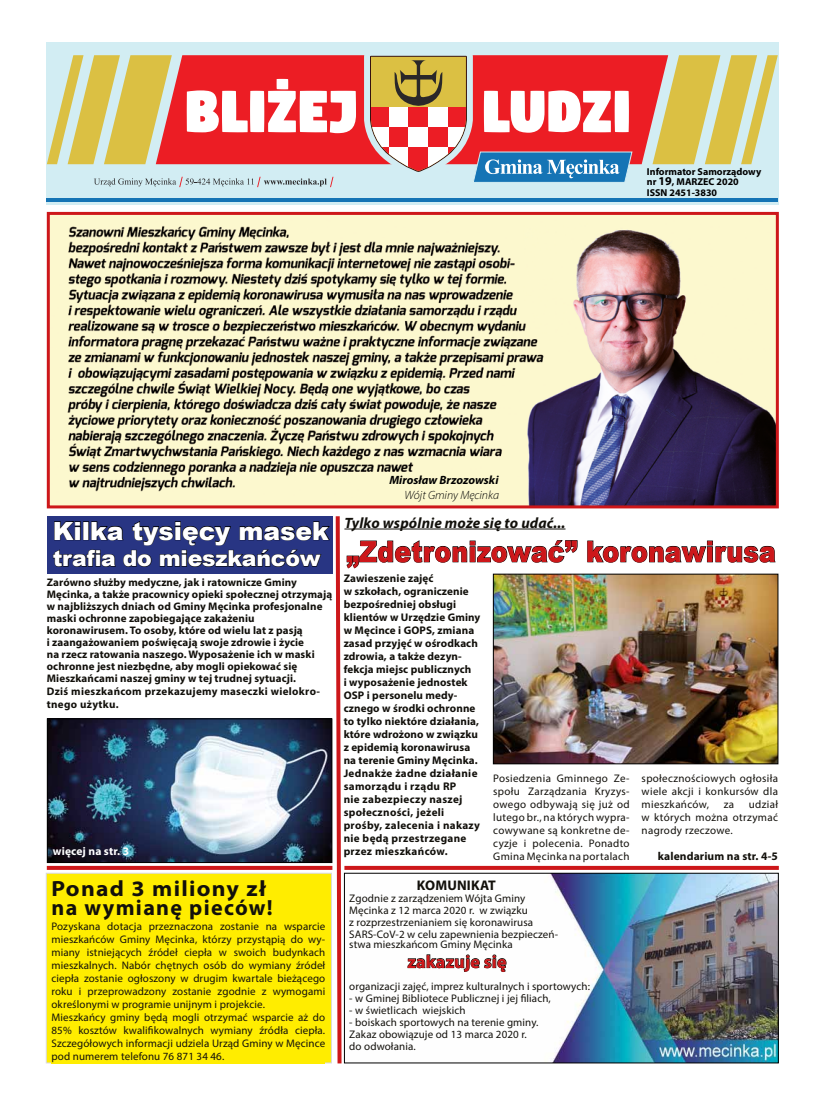
<style>
.page{position:relative;width:820px;height:1106px;background:#fff}
.page>*{position:absolute;margin:0;border:0;box-sizing:border-box;transform-origin:0 0}
.t1{font:900 29px "Arial";letter-spacing:.01em;color:#cd171a;scale:.86 1}
.t2{font:900 25px "Arial";color:#fff}
.t3{font:900 22px "Arial";letter-spacing:-.01em;color:#fff}
.t4{font:700 22px "Myriad Pro";letter-spacing:.06em;color:#12100b}
.t5{font:700 semi-expanded 22px "Myriad Pro";letter-spacing:.06em;color:#12100b}
.t6{font:700 18px "Myriad Pro";letter-spacing:.01em;color:#cd171a}
.t7{font:italic 700 15px "Myriad Pro";letter-spacing:.01em;color:#12100b}
.t8{font:700 14px "Myriad Pro";letter-spacing:.01em;color:#12100b}
.t9{font:italic 700 12px "Myriad Pro";color:#000}
.t10{font:italic 300 12px "Myriad Pro";color:#000}
.t11{font:700 11.5px "Myriad Pro";letter-spacing:.01em;color:#12100b}
.t12{font:700 11.5px "Myriad Pro";letter-spacing:.01em;color:#fff}
.t13{font:700 11.1px/13px "Myriad Pro";letter-spacing:.01em;color:#12100b}
.t14{font:11px/13px "Myriad Pro";letter-spacing:.01em;color:#12100b}
.t15{font:700 11px/12px "Myriad Pro";letter-spacing:.01em;color:#12100b}
.t16{font:700 11px/13px "Myriad Pro";letter-spacing:.03em;color:#12100b}
.t17{font:700 10px/10.4px "Myriad Pro";color:#000}
.s1{font-size:12px}
</style>
<div class="page">
<div style="left:47px;top:43px;width:731px;height:162px;background:#d2edf3"></div>
<div style="left:172px;top:55px;width:480px;height:109px;background:#ec1d24"></div>
<svg style="left:652px;top:55px;width:125px;height:109px"></svg>
<svg style="left:47px;top:55px;width:125px;height:109px"></svg>
<svg style="left:187px;top:79px;width:169px;height:54px;background:#f69fa2"></svg>
<svg style="left:364px;top:55px;width:269px;height:127px;background:#cd817d"></svg>
<hr style="left:47px;top:199px;width:730px;height:3px;background:#1574b5">
<svg style="left:94px;top:177px;width:239px;height:10px"></svg>
<img style="left:577px;top:575px;width:199px;height:187px">
<div style="left:492px;top:573px;width:286px;height:191px;border:1px solid #000"></div>
<img style="left:577px;top:874px;width:199px;height:187px">
<img style="left:51px;top:216px;width:723px;height:288px">
<div style="left:47px;top:212px;width:731px;height:296px;border:3px solid #cd171a"></div>
<svg style="left:47px;top:866px;width:6px;height:4px"></svg>
<svg style="left:577px;top:866px;width:201px;height:4px"></svg>
<svg style="left:587px;top:540px;width:188px;height:22px"></svg>
<div style="left:47px;top:516px;width:285px;height:57px;background:#283583"></div>
<svg style="left:53px;top:516px;width:524px;height:548px"></svg>
<p class="t17" style="left:646px;top:166px;width:116px">Informator Samorządowy nr <span class="s1">19</span>, MARZEC 2020<br>ISSN 2451-3830</p>
<h2 class="t2" style="left:53px;top:512px;width:277px">Kilka tysięcy masek</h2>
<h3 class="t3" style="left:53px;top:542px;width:269px">trafia do mieszkańców</h3>
<p class="t15" style="left:47px;top:576px;width:287px">Zarówno służby medyczne, jak i ratownicze Gminy Męcinka, a także pracownicy opieki społecznej otrzymają w najbliższych dniach od Gminy Męcinka profesjonalne maski ochronne zapobiegające zakażeniu koronawirusem. To osoby, które od wielu lat z pasją<br>i zaangażowaniem poświęcają swoje zdrowie i życie<br>na rzecz ratowania naszego. Wyposażenie ich w maski ochronne jest niezbędne, aby mogli opiekować się Mieszkańcami naszej gminy w tej trudnej sytuacji.</p>
<p class="t16" style="left:47px;top:684px;width:275px">Dziś mieszkańcom przekazujemy maseczki wielokro&shy;tnego użytku.</p>
<p class="t12" style="left:53px;top:844px;width:78px">więcej na str. 3</p>
<h3 class="t5" style="left:51px;top:873px;width:216px">Ponad 3 miliony zł</h3>
<h3 class="t4" style="left:51px;top:892px;width:223px">na wymianę pieców!</h3>
<p class="t14" style="left:51px;top:919px;width:275px">Pozyskana dotacja przeznaczona zostanie na wsparcie mieszkańców Gminy Męcinka, którzy przystąpią do wy&shy;miany istniejących źródeł ciepła w swoich budynkach mieszkalnych. Nabór chętnych osób do wymiany źródeł ciepła zostanie ogłoszony w drugim kwartale bieżącego roku i przeprowadzony zostanie zgodnie z wymogami określonymi w programie unijnym i projekcie.<br>Mieszkańcy gminy będą mogli otrzymać wsparcie aż do 85% kosztów kwalifikowalnych wymiany źródła ciepła.<br>Szczegółowych informacji udziela Urząd Gminy w Męcince pod numerem telefonu 76 871 34 46.</p>
<p class="t9" style="left:389px;top:472px;width:111px">Mirosław Brzozowski</p>
<p class="t10" style="left:404px;top:487px;width:96px">Wójt Gminy Męcinka</p>
<h3 class="t7" style="left:344px;top:512px;width:222px">Tylko wspólnie może się to udać...</h3>
<h1 class="t1" style="left:346px;top:530px;width:500px">„Zdetronizować” koronawirusa</h1>
<p class="t13" style="left:343px;top:571px;width:138px">Zawieszenie zajęć<br>w szkołach, ograniczenie bezpośredniej obsługi klientów w Urzędzie Gminy w Męcince i GOPS, zmiana zasad przyjęć w ośrodkach zdrowia, a także dezyn&shy;fekcja miejsc publicznych<br>i wyposażenie jednostek<br>OSP i personelu medy&shy;cznego w środki ochronne to tylko niektóre działania, które wdrożono w związku z epidemią koronawirusa na terenie Gminy Męcinka.<br>Jednakże żadne działanie samorządu i rządu RP<br>nie zabezpieczy naszej społeczności, jeżeli prośby, zalecenia i nakazy nie będą przestrzegane przez mieszkańców.</p>
<p class="t14" style="left:493px;top:771px;width:138px;text-align:justify">Posiedzenia Gminnego Ze&shy;społu Zarządzania Kryzys&shy;owego odbywają się już od lutego br., na których wypra&shy;cowywane są konkretne de&shy;cyzje i polecenia. Ponadto Gmina Męcinka na portalach</p>
<p class="t14" style="left:641px;top:771px;width:138px;text-align:justify">społecznościowych ogłosiła wiele akcji i konkursów dla mieszkańców,</p>
<p class="t14" style="left:641px;top:797px;width:138px;text-align:justify;text-indent:107px">udział w których można otrzymać nagrody rzeczowe.</p>
<p class="t11" style="left:657px;top:848px;width:121px">kalendarium na str. 4-5</p>
<p class="t14" style="left:723px;top:797px;width:12px">za</p>
<p class="t8" style="left:417px;top:875px;width:80px">KOMUNIKAT</p>
<p class="t14" style="left:349px;top:891px;width:210px;line-height:12px">Zgodnie z zarządzeniem Wójta Gminy Męcinka z 12 marca 2020 r. w związku<br>z rozprzestrzenianiem się koronawirusa SARS-CoV-2 w celu zapewnienia bezpieczeń-</p>
<p class="t14" style="left:349px;top:937px;width:165px">stwa mieszkańcom Gminy Męcinka</p>
<h3 class="t6" style="left:407px;top:949px;width:100px">zakazuje się</h3>
<p class="t14" style="left:349px;top:979px;width:242px">organizacji zajęć, imprez kulturalnych i sportowych:</p>
<p class="t14" style="left:349px;top:991px;width:203px">- w Gminej Bibliotece Publicznej i jej filiach,</p>
<p class="t14" style="left:349px;top:1003px;width:118px">- w świetlicach wiejskich</p>
<p class="t14" style="left:349px;top:1015px;width:191px;line-height:12px">- boiskach sportowych na terenie gminy.<br>Zakaz obowiązuje od 13 marca 2020 r. do odwołania.</p>
</div>
